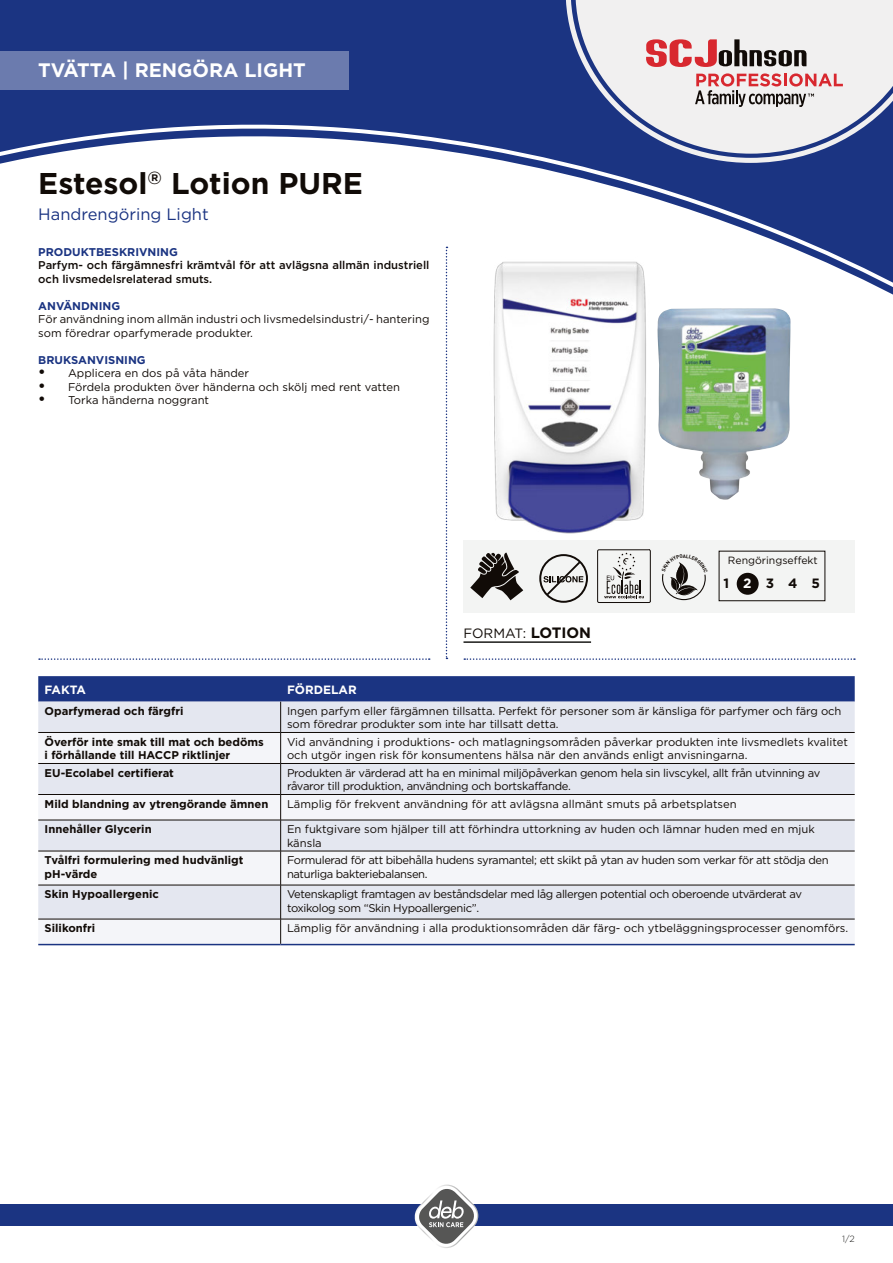
<style>
.page{position:relative;width:893px;height:1263px;background:#fff}
.page>*{position:absolute;margin:0;border:0;box-sizing:border-box;transform-origin:0 0}
.t1{font:700 30px "Gotham";color:#110b07}
.t2{font:700 19.5px "Gotham";color:#fff}
._08_Copy_Prokyon_8_7{font:16.5px "Gotham";color:#1b3482}
._08_Subline_Prokyon{font:13.5px "Gotham";color:#110b07}
._08_Subline_Prokyon-2{font:700 13.5px "Gotham";color:#110b07}
.t3{font:700 12px "Gotham";color:#fff}
.t4{font:11.25px/13.5px "Gotham";letter-spacing:-.01em;color:#110b07}
.t5{font:11.25px/13.5px "Gotham";letter-spacing:-.035em;color:#110b07}
._08_Subline_Prokyon-3{font:700 11.25px/13.5px "Gotham";color:#110b07}
._08_Subline_Prokyon-4{font:500 11.25px/13.5px "Gotham";color:#110b07}
.t6{font:700 11.25px "Gotham";color:#1b3482}
._08_Subline_Prokyon-5{font:10.5px "Gotham";color:#110b07}
.t7{font:300 9px "Gotham";color:#1a1a18}
.t8{font:700 4.95px "DIN";color:#110b07}
.s1{font-weight:700;font-size:15px}
.s2{color:#fff}
</style>
<div class="page">
<svg style="left:0;top:0;width:566px;height:311px;background:#2a418a"></svg>
<svg style="left:0;top:119px;width:893px;height:184px"></svg>
<div style="left:463px;top:540px;width:392px;height:72px;background:#f3f4f3"></div>
<svg style="left:566px;top:0;width:327px;height:163px;background:#3d5293"></svg>
<svg style="left:575px;top:0;width:318px;height:154px;fill:#f1f0f0"></svg>
<svg style="left:646px;top:39px;width:161px;height:28px"></svg>
<svg style="left:695px;top:73px;width:148px;height:34px"></svg>
<div style="left:0;top:51px;width:349px;height:38px;background:#6b7bae"></div>
<div style="left:0;top:1204px;width:893px;height:22px;background:#1b3482"></div>
<img style="left:415px;top:1184px;width:63px;height:64px">
<svg style="left:416px;top:1186px;width:61px;height:61px"></svg>
<svg style="left:446px;top:247px;width:1px;height:412px"></svg>
<hr style="left:463px;top:641px;width:128px;height:2px;background:#1a1a18">
<svg style="left:39px;top:658px;width:391px;height:2px"></svg>
<svg style="left:464px;top:658px;width:391px;height:2px"></svg>
<svg style="left:38px;top:676px;width:817px;height:26px;background:#203985"></svg>
<div style="left:38px;top:702px;width:817px;height:30px;background:#e4e7f0"></div>
<svg style="left:38px;top:733px;width:817px;height:211px;fill:#f4f5f9"></svg>
<hr style="left:281px;top:763px;width:574px;height:1px;background:#110b07">
<hr style="left:281px;top:794px;width:574px;height:1px;background:#110b07">
<hr style="left:281px;top:944px;width:574px;height:1px;background:#1b3482">
<hr style="left:281px;top:820px;width:574px;height:1px;background:#110b07">
<hr style="left:281px;top:851px;width:574px;height:1px;background:#110b07">
<hr style="left:281px;top:732px;width:574px;height:1px;background:#110b07">
<hr style="left:281px;top:885px;width:574px;height:1px;background:#110b07">
<hr style="left:281px;top:919px;width:574px;height:1px;background:#110b07">
<hr style="left:280px;top:702px;width:1px;height:30px;background:#110b07">
<hr style="left:38px;top:732px;width:243px;height:1px;background:#110b07">
<hr style="left:280px;top:733px;width:1px;height:30px;background:#110b07">
<hr style="left:38px;top:763px;width:243px;height:1px;background:#110b07">
<hr style="left:280px;top:764px;width:1px;height:30px;background:#110b07">
<hr style="left:38px;top:794px;width:243px;height:1px;background:#110b07">
<svg style="left:280px;top:795px;width:1px;height:25px"></svg>
<hr style="left:38px;top:820px;width:243px;height:1px;background:#110b07">
<hr style="left:280px;top:820px;width:1px;height:31px;background:#110b07">
<hr style="left:38px;top:851px;width:243px;height:1px;background:#110b07">
<hr style="left:280px;top:851px;width:1px;height:34px;background:#110b07">
<hr style="left:38px;top:885px;width:243px;height:1px;background:#110b07">
<hr style="left:280px;top:885px;width:1px;height:34px;background:#110b07">
<hr style="left:38px;top:919px;width:243px;height:1px;background:#110b07">
<svg style="left:280px;top:919px;width:1px;height:25px"></svg>
<hr style="left:38px;top:944px;width:243px;height:1px;background:#1b3482">
<div style="left:737px;top:573px;width:22px;height:22px;background:#110b07;border-radius:50%"></div>
<div style="left:719px;top:551px;width:106px;height:50px;border:1px solid #110b07"></div>
<svg style="left:539px;top:554px;width:49px;height:49px"></svg>
<svg style="left:597px;top:549px;width:54px;height:54px"></svg>
<svg style="left:470px;top:553px;width:53px;height:47px"></svg>
<img style="left:673px;top:308px;width:118px;height:192px">
<img style="left:464px;top:250px;width:209px;height:284px">
<svg style="left:662px;top:562px;width:44px;height:38px"></svg>
<p class="t2" style="left:38px;top:59px;width:269px">TVÄTTA | RENGÖRA LIGHT</p>
<p class="t1" style="left:38px;top:165px;width:326px">Estesol<sup>‰</sup> Lotion PURE</p>
<p class="_08_Copy_Prokyon_8_7" style="left:38px;top:204px;width:172px">Handrengöring Light</p>
<p class="t6" style="left:38px;top:245px;width:141px">PRODUKTBESKRIVNING</p>
<p class="_08_Subline_Prokyon-4" style="left:38px;top:258px;width:393px">Parfym- och färgämnesfri krämtvål för att avlägsna allmän industriell och livsmedelsrelaterad smuts.</p>
<p class="t6" style="left:38px;top:299px;width:84px">ANVÄNDNING</p>
<p class="t4" style="left:38px;top:312px;width:393px">För användning inom allmän industri och livsmedelsindustri/- hantering som föredrar oparfymerade produkter.</p>
<p class="t6" style="left:38px;top:353px;width:109px">BRUKSANVISNING</p>
<p class="t4" style="left:38px;top:366px;width:212px"><span class="s1">•</span> Applicera en dos på våta händer</p>
<p class="t4" style="left:38px;top:380px;width:363px"><span class="s1">•</span> Fördela produkten över händerna och skölj med rent vatten</p>
<p class="t4" style="left:38px;top:393px;width:172px"><span class="s1">•</span> Torka händerna noggrant</p>
<p class="_08_Subline_Prokyon" style="left:463px;top:624px;width:129px">FORMAT: <span class="s1">LOTION</span></p>
<p class="t8" style="left:683px;top:553px;width:5px">A</p>
<p class="_08_Subline_Prokyon-5" style="left:728px;top:553px;width:91px">Rengöringseffekt</p>
<p class="_08_Subline_Prokyon-2" style="left:723px;top:575px;width:98px">1 <span class="s2">2</span> 3 4 5</p>
<p class="t3" style="left:45px;top:682px;width:43px">FAKTA</p>
<p class="t3" style="left:287px;top:682px;width:71px">FÖRDELAR</p>
<p class="_08_Subline_Prokyon-3" style="left:45px;top:704px;width:140px">Oparfymerad och färgfri</p>
<p class="t4" style="left:287px;top:704px;width:556px">Ingen parfym eller färgämnen tillsatta. Perfekt för personer som är känsliga för parfymer och färg och som föredrar produkter som inte har tillsatt detta.</p>
<p class="_08_Subline_Prokyon-3" style="left:45px;top:735px;width:221px">Överför inte smak till mat och bedöms i förhållande till HACCP riktlinjer</p>
<p class="t4" style="left:287px;top:735px;width:562px">Vid användning i produktions- och matlagningsområden påverkar produkten inte livsmedlets kvalitet och utgör ingen risk för konsumentens hälsa när den används enligt anvisningarna.</p>
<p class="_08_Subline_Prokyon-3" style="left:45px;top:766px;width:131px">EU-Ecolabel certifierat</p>
<p class="t4" style="left:287px;top:766px;width:535px">Produkten är värderad att ha en minimal miljöpåverkan genom hela sin livscykel, allt från utvinning av råvaror till produktion, användning och bortskaffande.</p>
<p class="_08_Subline_Prokyon-3" style="left:45px;top:797px;width:225px">Mild blandning av ytrengörande ämnen</p>
<p class="t4" style="left:287px;top:797px;width:451px">Lämplig för frekvent användning för att avlägsna allmänt smuts på arbetsplatsen</p>
<p class="_08_Subline_Prokyon-3" style="left:45px;top:822px;width:109px">Innehåller Glycerin</p>
<p class="t4" style="left:287px;top:822px;width:529px">En fuktgivare som hjälper till att förhindra uttorkning av huden och lämnar huden med en mjuk känsla</p>
<p class="_08_Subline_Prokyon-3" style="left:45px;top:853px;width:200px">Tvålfri formulering med hudvänligt pH-värde</p>
<p class="t5" style="left:287px;top:853px;width:543px">Formulerad för att bibehålla hudens syramantel; ett skikt på ytan av huden som verkar för att stödja den naturliga bakteriebalansen.</p>
<p class="_08_Subline_Prokyon-3" style="left:45px;top:887px;width:116px">Skin Hypoallergenic</p>
<p class="t5" style="left:287px;top:887px;width:516px">Vetenskapligt framtagen av beståndsdelar med låg allergen potential och oberoende utvärderat av toxikolog som “Skin Hypoallergenic”.</p>
<p class="_08_Subline_Prokyon-3" style="left:45px;top:921px;width:52px">Silikonfri</p>
<p class="t4" style="left:287px;top:921px;width:563px">Lämplig för användning i alla produktionsområden där färg- och ytbeläggningsprocesser genomförs.</p>
<p class="t7" style="left:842px;top:1233px;width:14px">1/2</p>
</div>
